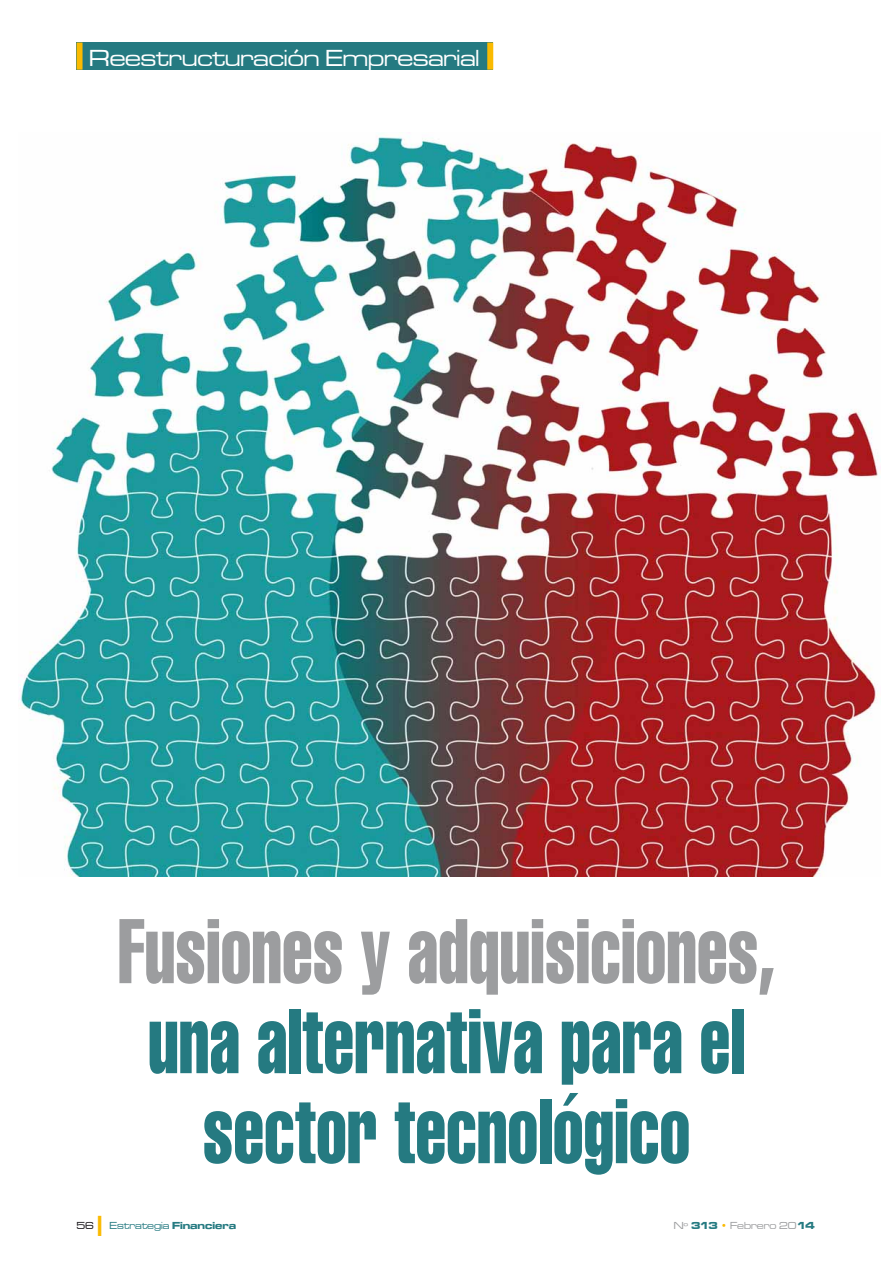
<style>
.page{position:relative;width:893px;height:1263px;background:#fff}
.page>*{position:absolute;margin:0;border:0;box-sizing:border-box;transform-origin:0 0}
.t1{font:90px/90px "Helvetica LT Std Comp";color:#257a81;text-align:center;scale:.8 1}
.t2{font:90px "Helvetica LT Std Comp";color:#9c9d9f;scale:.8 1}
.t3{font:30px "Microgramma D Medi Exte";color:#faba00;scale:1.5 1}
.t4{font:24px "Microgramma D Medi Exte";color:#fff}
.t5{font:10.5px "Microgramma D Medi Exte";color:#257a81}
.t6{font:10.5px "Microgramma D Medi Exte";color:#9c9d9f}
.t7{font:10.5px "Microgramma D Medi Exte";color:#1a171c}
.s1{font-family:"Microgramma DEE Bold Exte"}
.s2{font-family:"Microgramma DEE Bold Exte";color:#257a81}
.s3{font-family:"Microgramma DEE Bold Exte";color:#faba00}
</style>
<div class="page">
<div style="left:77px;top:43px;width:416px;height:27px;background:#257a81"></div>
<div style="left:77px;top:43px;width:6px;height:27px;background:#faba00"></div>
<div style="left:487px;top:43px;width:6px;height:27px;background:#faba00"></div>
<img style="left:20px;top:136px;width:859px;height:741px">
<p class="t4" style="left:89px;top:44px;width:392px">Reestructuración Empresarial</p>
<p class="t2" style="left:118px;top:916px;width:823px">Fusiones y adquisiciones,</p>
<p class="t1" style="left:148px;top:1000px;width:748px">una alternativa para el sector tecnológico</p>
<p class="t7" style="left:77px;top:1219px;width:19px">56</p>
<p class="t3" style="left:96px;top:1208px;width:6px">l</p>
<p class="t5" style="left:110px;top:1219px;width:128px">Estrategia <span class="s1">Financiera</span></p>
<p class="t6" style="left:674px;top:1219px;width:142px">Nº <span class="s2">313</span> <span class="s3">•</span> Febrero 20<span class="s2">14</span></p>
</div>
